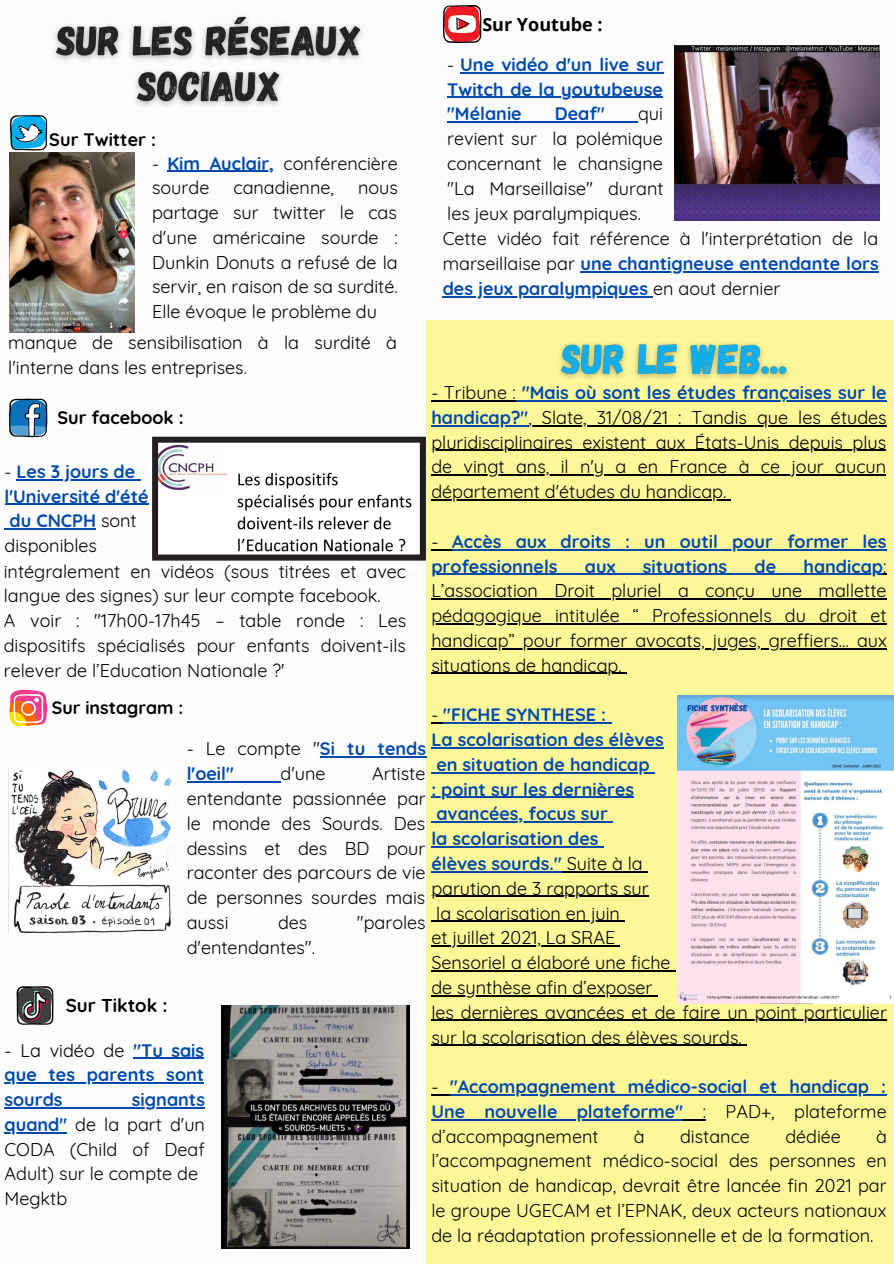
<style>
.page{position:relative;width:894px;height:1264px;background:#fff}
.page>*{position:absolute;margin:0;border:0;box-sizing:border-box;transform-origin:0 0}
.t1{font:700 18.6px "Quicksand";color:#000}
.t2{font:18px/24.8px "Quicksand";color:#000;text-align:justify}
.t3{font:700 18px/24.8px "Quicksand";color:#004aad;text-align:justify}
.t4{font:700 18px "Quicksand";color:#000}
.t5{font:700 18px "Open Sans";color:#000}
.t6{font:700 17.7px "Quicksand";color:#000}
.s1{font-weight:700;color:#004aad}
.s2{font-weight:400;color:#000}
</style>
<div class="page">
<div style="left:426px;top:320px;width:467px;height:943px;background:#fcf89a"></div>
<img style="left:443px;top:5px;width:39px;height:38px">
<img style="left:9px;top:399px;width:38px;height:38px">
<img style="left:9px;top:689px;width:38px;height:37px">
<img style="left:17px;top:986px;width:37px;height:38px">
<img style="left:9px;top:115px;width:38px;height:36px">
<img style="left:222px;top:1005px;width:188px;height:243px">
<img style="left:677px;top:696px;width:216px;height:307px">
<img style="left:10px;top:152px;width:125px;height:180px">
<img style="left:674px;top:45px;width:205px;height:176px">
<img style="left:11px;top:770px;width:160px;height:162px">
<hr style="left:431px;top:400px;width:85px;height:1px;background:#000">
<hr style="left:516px;top:400px;width:370px;height:1px;background:#004aad">
<hr style="left:431px;top:425px;width:97px;height:1px;background:#004aad">
<hr style="left:528px;top:425px;width:358px;height:1px;background:#000">
<hr style="left:431px;top:450px;width:455px;height:1px;background:#000">
<hr style="left:431px;top:474px;width:455px;height:2px;background:#000">
<hr style="left:431px;top:499px;width:295px;height:1px;background:#000">
<svg style="left:152px;top:436px;width:300px;height:124px"></svg>
<hr style="left:452px;top:549px;width:434px;height:1px;background:#004aad">
<hr style="left:431px;top:573px;width:451px;height:2px;background:#004aad">
<hr style="left:431px;top:598px;width:455px;height:1px;background:#000">
<hr style="left:431px;top:623px;width:455px;height:1px;background:#000">
<hr style="left:431px;top:648px;width:455px;height:1px;background:#000">
<hr style="left:431px;top:673px;width:190px;height:1px;background:#000">
<svg style="left:431px;top:722px;width:12px;height:1px"></svg>
<hr style="left:443px;top:722px;width:163px;height:1px;background:#004aad">
<hr style="left:431px;top:747px;width:232px;height:1px;background:#004aad">
<hr style="left:436px;top:772px;width:213px;height:1px;background:#004aad">
<hr style="left:431px;top:796px;width:203px;height:2px;background:#004aad">
<hr style="left:436px;top:821px;width:171px;height:1px;background:#004aad">
<hr style="left:431px;top:846px;width:167px;height:1px;background:#004aad">
<hr style="left:431px;top:871px;width:130px;height:1px;background:#004aad">
<hr style="left:561px;top:871px;width:81px;height:1px;background:#000">
<hr style="left:431px;top:895px;width:217px;height:2px;background:#000">
<hr style="left:436px;top:920px;width:184px;height:1px;background:#000">
<hr style="left:431px;top:945px;width:184px;height:1px;background:#000">
<hr style="left:431px;top:970px;width:239px;height:1px;background:#000">
<hr style="left:431px;top:995px;width:221px;height:1px;background:#000">
<hr style="left:431px;top:1019px;width:455px;height:1px;background:#000">
<hr style="left:431px;top:1044px;width:310px;height:1px;background:#000">
<svg style="left:431px;top:1094px;width:19px;height:1px"></svg>
<hr style="left:450px;top:1094px;width:435px;height:1px;background:#004aad">
<hr style="left:431px;top:1118px;width:252px;height:2px;background:#004aad">
<hr style="left:683px;top:1118px;width:22px;height:2px;background:#000">
<img style="left:559px;top:343px;width:230px;height:36px">
<img style="left:45px;top:15px;width:318px;height:106px">
<hr style="left:167px;top:171px;width:107px;height:1px;background:#004aad">
<hr style="left:16px;top:479px;width:119px;height:1px;background:#004aad">
<hr style="left:5px;top:504px;width:143px;height:1px;background:#004aad">
<hr style="left:10px;top:528px;width:86px;height:1px;background:#004aad">
<hr style="left:320px;top:756px;width:106px;height:1px;background:#004aad">
<hr style="left:187px;top:781px;width:93px;height:1px;background:#004aad">
<hr style="left:133px;top:1057px;width:71px;height:1px;background:#004aad">
<hr style="left:5px;top:1082px;width:199px;height:1px;background:#004aad">
<hr style="left:5px;top:1107px;width:200px;height:1px;background:#004aad">
<hr style="left:5px;top:1131px;width:62px;height:2px;background:#004aad">
<hr style="left:460px;top:72px;width:203px;height:1px;background:#004aad">
<hr style="left:447px;top:97px;width:215px;height:1px;background:#004aad">
<hr style="left:447px;top:122px;width:191px;height:1px;background:#004aad">
<hr style="left:580px;top:271px;width:298px;height:1px;background:#004aad">
<hr style="left:442px;top:296px;width:211px;height:1px;background:#004aad">
<p class="t4" style="left:49px;top:128px;width:108px">Sur Twitter :</p>
<p class="t2" style="left:152px;top:150px;width:247px">- <span class="s1">Kim Auclair,</span> conférencière sourde</p>
<p class="t2" style="left:233px;top:175px;width:102px">canadienne,</p>
<p class="t2" style="left:152px;top:175px;width:247px;text-indent:206px">nous partage sur twitter le cas d'une américaine sourde :<br>Dunkin Donuts a refusé de la servir, en raison de sa surdité.</p>
<p class="t2" style="left:152px;top:299px;width:226px">Elle évoque le problème du</p>
<p class="t2" style="left:8px;top:330px;width:390px">manque de sensibilisation à la surdité à l'interne dans les entreprises.</p>
<p class="t5" style="left:482px;top:12px;width:122px">Sur Youtube :</p>
<p class="t3" style="left:447px;top:52px;width:218px"><span class="s2">-</span> Une vidéo d'un live sur Twitch de la youtubeuse "Mélanie</p>
<p class="t3" style="left:554px;top:101px;width:51px">Deaf"</p>
<p class="t2" style="left:447px;top:101px;width:218px;text-indent:191px">qui revient sur la polémique concernant le chansigne "La Marseillaise" durant les jeux paralympiques.</p>
<p class="t2" style="left:442px;top:226px;width:437px">Cette vidéo fait référence à l'interprétation de la marseillaise par <span class="s1">une chantigneuse entendante lors des jeux paralympiques</span> en aout dernier</p>
<p class="t2" style="left:431px;top:380px;width:457px">- Tribune : <span class="s1">"Mais où sont les études françaises sur le handicap?"</span>, Slate, 31/08/21 : Tandis que les études pluridisciplinaires existent aux États-Unis depuis plus de vingt ans, il n'y a en France à ce jour aucun département d'études du handicap.</p>
<p class="t3" style="left:431px;top:528px;width:456px"><span class="s2">-</span> Accès aux droits : un outil pour former les professionnels</p>
<p class="t4" style="left:57px;top:406px;width:128px">Sur facebook :</p>
<p class="t3" style="left:5px;top:459px;width:132px"><span class="s2">-</span> Les 3 jours de</p>
<p class="t3" style="left:5px;top:483px;width:145px">l'Université d'été</p>
<p class="t3" style="left:10px;top:508px;width:129px">du CNCPH <span class="s2">sont</span></p>
<p class="t2" style="left:5px;top:533px;width:94px">disponibles</p>
<p class="t2" style="left:431px;top:553px;width:457px;text-indent:372px"><span class="s1">handicap</span>:<br>L’association Droit pluriel a conçu une mallette pédagogique intitulée “ Professionnels du droit et handicap” pour former avocats, juges, greffiers… aux situations de handicap.</p>
<p class="t3" style="left:431px;top:702px;width:176px"><span class="s2">-</span> "FICHE SYNTHESE :</p>
<p class="t3" style="left:431px;top:727px;width:234px">La scolarisation des élèves</p>
<p class="t3" style="left:436px;top:751px;width:215px">en situation de handicap</p>
<p class="t3" style="left:431px;top:776px;width:204px">: point sur les dernières</p>
<p class="t3" style="left:436px;top:801px;width:173px">avancées, focus sur</p>
<p class="t3" style="left:431px;top:826px;width:169px">la scolarisation des</p>
<p class="t3" style="left:431px;top:850px;width:213px">élèves sourds." <span class="s2">Suite à la</span></p>
<p class="t2" style="left:431px;top:875px;width:219px">parution de 3 rapports sur</p>
<p class="t2" style="left:436px;top:900px;width:185px">la scolarisation en juin</p>
<p class="t2" style="left:431px;top:925px;width:185px">et juillet 2021, La SRAE</p>
<p class="t2" style="left:431px;top:950px;width:241px">Sensoriel a élaboré une fiche</p>
<p class="t2" style="left:431px;top:974px;width:223px">de synthèse afin d’exposer</p>
<p class="t2" style="left:431px;top:999px;width:457px">les dernières avancées et de faire un point particulier sur la scolarisation des élèves sourds.</p>
<p class="t3" style="left:431px;top:1073px;width:456px"><span class="s2">-</span> "Accompagnement médico-social et handicap :<br>Une nouvelle plateforme" <span class="s2">: PAD+, plateforme d’accompagnement</span></p>
<p class="t3" style="left:584px;top:553px;width:32px">aux</p>
<p class="t3" style="left:642px;top:553px;width:86px">situations</p>
<p class="t3" style="left:754px;top:553px;width:23px">de</p>
<p class="t2" style="left:4px;top:558px;width:404px">intégralement en vidéos (sous titrées et avec langue des signes) sur leur compte facebook.</p>
<p class="t2" style="left:4px;top:608px;width:404px">A voir : "17h00-17h45 – table ronde : Les dispositifs spécialisés pour enfants doivent-ils relever de l’Education Nationale ?'</p>
<p class="t6" style="left:52px;top:696px;width:133px">Sur instagram :</p>
<p class="t3" style="left:187px;top:736px;width:241px"><span class="s2">- Le compte "</span>Si tu tends l'oeil"</p>
<p class="t2" style="left:280px;top:761px;width:47px">d'une</p>
<p class="t2" style="left:187px;top:761px;width:240px;text-indent:185px">Artiste entendante passionnée par le monde des Sourds. Des dessins et des BD pour raconter des parcours de vie de personnes sourdes mais aussi</p>
<p class="t2" style="left:278px;top:909px;width:31px">des</p>
<p class="t2" style="left:357px;top:909px;width:70px">"paroles</p>
<p class="t2" style="left:187px;top:934px;width:130px">d'entendantes".</p>
<p class="t1" style="left:66px;top:993px;width:103px">Sur Tiktok :</p>
<p class="t3" style="left:5px;top:1037px;width:201px"><span class="s2">- La vidéo de</span> "Tu sais que tes parents sont sourds</p>
<p class="t2" style="left:5px;top:1086px;width:202px;text-indent:127px"><span class="s1">signants quand"</span> de la part d'un CODA (Child of Deaf Adult) sur le compte de</p>
<p class="t2" style="left:5px;top:1186px;width:64px">Megktb</p>
<p class="t2" style="left:633px;top:1123px;width:12px">à</p>
<p class="t2" style="left:680px;top:1123px;width:71px">distance</p>
<p class="t2" style="left:785px;top:1123px;width:57px">dédiée</p>
<p class="t2" style="left:431px;top:1123px;width:457px;text-indent:445px">à l’accompagnement médico-social des personnes en situation de handicap, devrait être lancée fin 2021 par le groupe UGECAM et l’EPNAK, deux acteurs nationaux de la réadaptation professionnelle et de la formation.</p>
</div>
